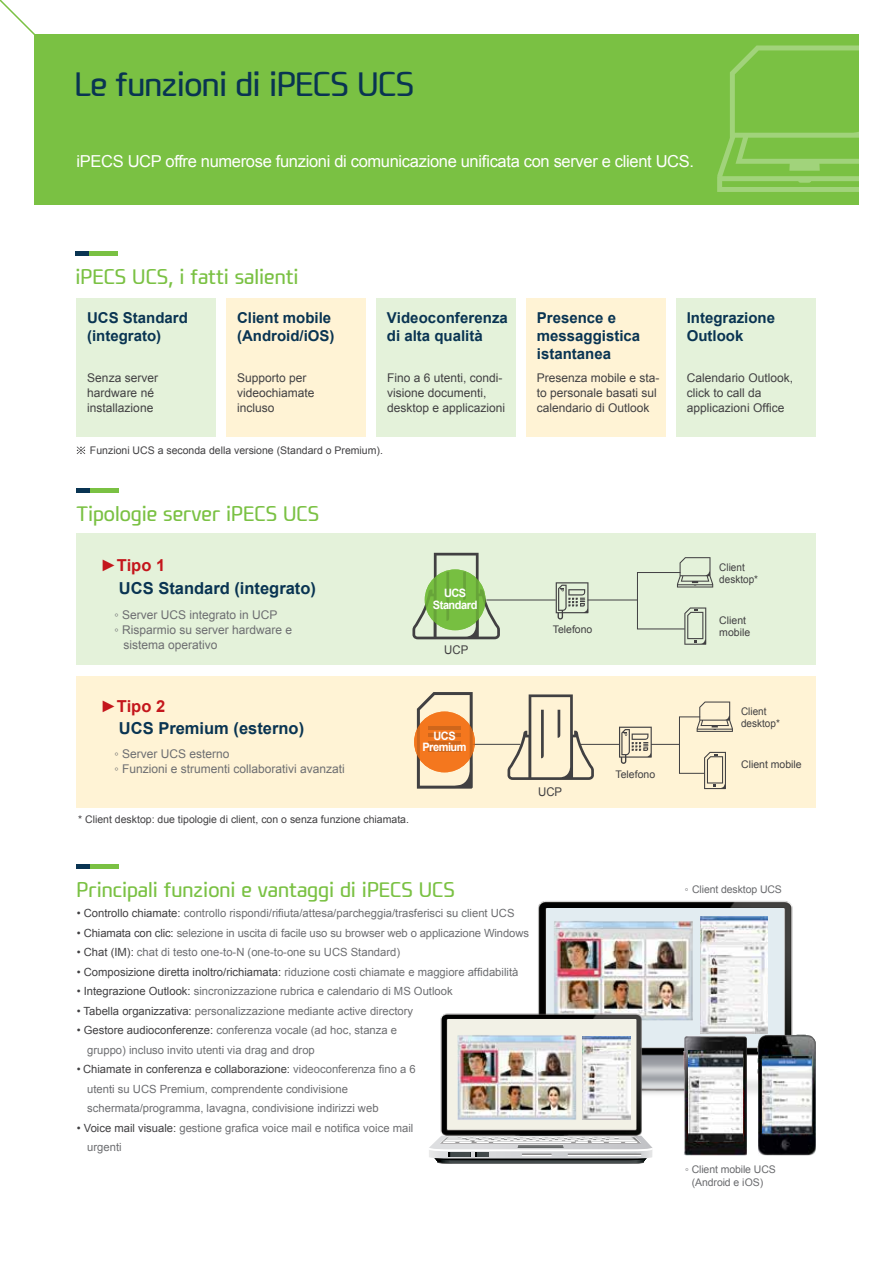
<style>
.page{position:relative;width:893px;height:1263px;background:#fff}
.page>*{position:absolute;margin:0;border:0;box-sizing:border-box;transform-origin:0 0}
.t1{font:31.5px "i PECS";letter-spacing:-.02em;color:#093452}
.t2{font:19.5px "i PECS";color:#7ac143}
.t3{font:16.5px "Arial";letter-spacing:-.02em;color:#fff}
.t4{font:700 16.5px "Arial";color:#093452}
.t5{font:700 16.5px "Arial";color:#c4161c}
.t6{font:700 15px/18px "Arial";color:#093452}
.t7{font:12px/15px "Arial";color:#414042}
.t8{font:12px/15px "Arial";color:#6d6e71}
.t9{font:12px "Arial";color:#414042;scale:.95 1}
.t10{font:700 11.55px/11.6px "Arial";letter-spacing:-.04em;color:#fff;text-align:center;scale:.95 1}
.t11{font:11.25px/19.5px "Arial";color:#6d6e71}
.t12{font:10.5px/12px "Arial";color:#414042}
.t13{font:10.5px/12.8px "Arial";letter-spacing:-.01em;color:#696a6d;text-align:center}
.t14{font:10.5px/12px "Arial";color:#414042;scale:.95 1}
.s1{color:#414042}
</style>
<div class="page">
<div style="left:77px;top:676px;width:739px;height:132px;background:#fff3d5"></div>
<svg style="left:0;top:0;width:35px;height:35px"></svg>
<div style="left:77px;top:533px;width:739px;height:132px;background:#e4f2da"></div>
<div style="left:77px;top:298px;width:139px;height:139px;background:#e4f2da"></div>
<div style="left:226px;top:298px;width:140px;height:139px;background:#fff3d5"></div>
<div style="left:376px;top:298px;width:140px;height:139px;background:#e4f2da"></div>
<div style="left:526px;top:298px;width:140px;height:139px;background:#fff3d5"></div>
<div style="left:676px;top:298px;width:140px;height:139px;background:#e4f2da"></div>
<img style="left:538px;top:901px;width:255px;height:193px">
<div style="left:546px;top:908px;width:238px;height:139px;background:#e2ecf1"></div>
<img style="left:554px;top:921px;width:139px;height:100px">
<img style="left:700px;top:916px;width:68px;height:118px">
<img style="left:683px;top:1036px;width:64px;height:119px">
<img style="left:689px;top:1051px;width:53px;height:91px">
<img style="left:706px;top:1042px;width:21px;height:6px">
<img style="left:757px;top:1034px;width:59px;height:121px">
<svg style="left:429px;top:1136px;width:224px;height:28px"></svg>
<img style="left:440px;top:1009px;width:228px;height:126px">
<div style="left:447px;top:1019px;width:189px;height:110px;background:#f2f1e6"></div>
<img style="left:457px;top:1035px;width:120px;height:85px">
<img style="left:582px;top:1036px;width:48px;height:83px">
<div style="left:34px;top:34px;width:825px;height:170px;background:#7ac143"></div>
<hr style="left:75px;top:251px;width:43px;height:4px;background:#7ac143">
<hr style="left:77px;top:864px;width:42px;height:4px;background:#7ac143">
<hr style="left:76px;top:488px;width:43px;height:4px;background:#7ac143">
<hr style="left:75px;top:251px;width:14px;height:4px;background:#093452">
<hr style="left:77px;top:864px;width:13px;height:4px;background:#093452">
<hr style="left:76px;top:488px;width:14px;height:4px;background:#093452">
<svg style="left:717px;top:45px;width:142px;height:147px"></svg>
<svg style="left:77px;top:446px;width:8px;height:8px"></svg>
<hr style="left:486px;top:600px;width:70px;height:1px;background:#414042">
<hr style="left:580px;top:744px;width:39px;height:1px;background:#414042">
<hr style="left:588px;top:600px;width:49px;height:1px;background:#414042">
<svg style="left:556px;top:582px;width:32px;height:37px"></svg>
<hr style="left:471px;top:744px;width:49px;height:1px;background:#414042">
<svg style="left:412px;top:553px;width:88px;height:86px"></svg>
<svg style="left:425px;top:569px;width:61px;height:61px;background:#74b940"></svg>
<svg style="left:417px;top:692px;width:56px;height:97px"></svg>
<svg style="left:414px;top:711px;width:61px;height:61px;background:#ea741f"></svg>
<svg style="left:507px;top:694px;width:87px;height:86px"></svg>
<svg style="left:637px;top:557px;width:76px;height:88px"></svg>
<svg style="left:619px;top:701px;width:114px;height:88px"></svg>
<h1 class="t1" style="left:74px;top:64px;width:341px">Le funzioni di iPECS UCS</h1>
<h3 class="t3" style="left:77px;top:150px;width:619px">iPECS UCP offre numerose funzioni di comunicazione unificata con server e client UCS.</h3>
<h2 class="t2" style="left:75px;top:264px;width:225px">iPECS UCS, i fatti salienti</h2>
<h3 class="t6" style="left:87px;top:309px;width:102px">UCS Standard (integrato)</h3>
<h3 class="t6" style="left:237px;top:309px;width:99px">Client mobile (Android/iOS)</h3>
<h3 class="t6" style="left:387px;top:309px;width:123px">Videoconferenza di alta qualità</h3>
<p class="t7" style="left:87px;top:370px;width:72px">Senza server hardware né installazione</p>
<p class="t7" style="left:237px;top:370px;width:79px">Supporto per videochiamate incluso</p>
<p class="t7" style="left:387px;top:370px;width:120px">Fino a 6 utenti, condi&shy;visione documenti, desktop e applicazioni</p>
<p class="t12" style="left:90px;top:445px;width:294px">Funzioni UCS a seconda della versione (Standard o Premium).</p>
<h2 class="t2" style="left:76px;top:501px;width:244px">Tipologie server iPECS UCS</h2>
<h3 class="t5" style="left:101px;top:555px;width:66px">►Tipo 1</h3>
<h3 class="t4" style="left:119px;top:577px;width:199px">UCS Standard (integrato)</h3>
<p class="t8" style="left:115px;top:608px;width:164px">◦ Server UCS integrato in UCP</p>
<p class="t8" style="left:115px;top:623px;width:179px">◦ Risparmio su server hardware e</p>
<p class="t8" style="left:124px;top:638px;width:96px">sistema operativo</p>
<p class="t10" style="left:433px;top:588px;width:48px">UCS<br>Standard</p>
<p class="t9" style="left:444px;top:642px;width:27px">UCP</p>
<h3 class="t5" style="left:101px;top:695px;width:66px">►Tipo 2</h3>
<h3 class="t4" style="left:119px;top:718px;width:187px">UCS Premium (esterno)</h3>
<p class="t8" style="left:115px;top:746px;width:232px">◦ Server UCS esterno<br>◦ Funzioni e strumenti collaborativi avanzati</p>
<p class="t10" style="left:422px;top:730px;width:48px">UCS<br>Premium</p>
<p class="t12" style="left:78px;top:813px;width:332px">* Client desktop: due tipologie di client, con o senza funzione chiamata.</p>
<h3 class="t6" style="left:537px;top:309px;width:105px">Presence e messaggistica istantanea</h3>
<p class="t7" style="left:537px;top:370px;width:124px">Presenza mobile e sta&shy;to personale basati sul calendario di Outlook</p>
<p class="t12" style="left:553px;top:624px;width:41px">Telefono</p>
<p class="t9" style="left:538px;top:783px;width:27px">UCP</p>
<p class="t12" style="left:615px;top:768px;width:41px">Telefono</p>
<h2 class="t2" style="left:77px;top:877px;width:380px">Principali funzioni e vantaggi di iPECS UCS</h2>
<p class="t11" style="left:77px;top:904px;width:439px"><span class="s1">• Controllo chiamate:</span> controllo rispondi/rifiuta/attesa/parcheggia/trasferisci su client UCS</p>
<p class="t11" style="left:77px;top:923px;width:454px"><span class="s1">• Chiamata con clic:</span> selezione in uscita di facile uso su browser web o applicazione Windows</p>
<p class="t11" style="left:77px;top:943px;width:325px"><span class="s1">• Chat (IM):</span> chat di testo one-to-N (one-to-one su UCS Standard)</p>
<p class="t11" style="left:77px;top:962px;width:443px"><span class="s1">• Composizione diretta inoltro/richiamata:</span> riduzione costi chiamate e maggiore affidabilità</p>
<p class="t11" style="left:77px;top:982px;width:377px"><span class="s1">• Integrazione Outlook:</span> sincronizzazione rubrica e calendario di MS Outlook</p>
<p class="t11" style="left:77px;top:1001px;width:338px"><span class="s1">• Tabella organizzativa:</span> personalizzazione mediante active directory</p>
<p class="t11" style="left:87px;top:1021px;width:311px;text-indent:-10px"><span class="s1">• Gestore audioconferenze:</span> conferenza vocale (ad hoc, stanza e gruppo) incluso invito utenti via drag and drop</p>
<p class="t11" style="left:87px;top:1060px;width:330px;text-indent:-11px"><span class="s1">• Chiamate in conferenza e collaborazione:</span> videoconferenza fino a 6 utenti su UCS Premium, comprendente condivisione schermata/programma, lavagna, condivisione indirizzi web</p>
<p class="t11" style="left:87px;top:1118px;width:328px;text-indent:-10px"><span class="s1">• Voice mail visuale:</span> gestione grafica voice mail e notifica voice mail urgenti</p>
<h3 class="t6" style="left:687px;top:309px;width:90px">Integrazione<br>Outlook</h3>
<p class="t7" style="left:687px;top:370px;width:108px">Calendario Outlook, click to call da applicazioni Office</p>
<p class="t14" style="left:719px;top:561px;width:42px">Client desktop*</p>
<p class="t12" style="left:719px;top:614px;width:32px">Client mobile</p>
<p class="t14" style="left:741px;top:705px;width:42px">Client desktop*</p>
<p class="t12" style="left:741px;top:758px;width:62px">Client mobile</p>
<p class="t13" style="left:685px;top:883px;width:99px">◦ Client desktop UCS</p>
<p class="t13" style="left:685px;top:1163px;width:92px">◦ Client mobile UCS (Android e iOS)</p>
</div>
